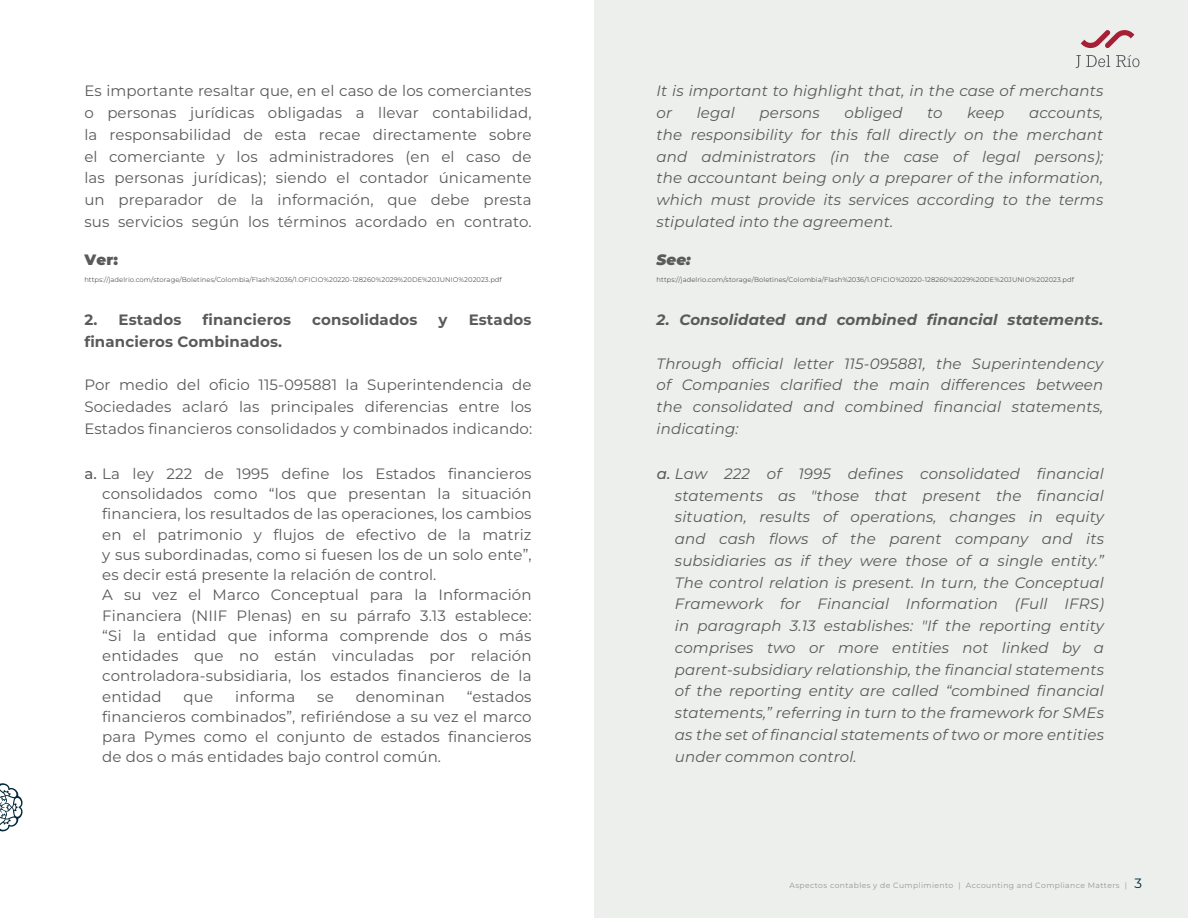
<style>
.page{position:relative;width:1188px;height:918px;background:#fff}
.page>*{position:absolute;margin:0;border:0;box-sizing:border-box;transform-origin:0 0}
.t1{font:15px/20.2px "Montserrat";letter-spacing:.01em;color:#5a5a5a;text-align:justify}
.t2{font:italic 15px/21.8px "Montserrat";letter-spacing:.01em;color:#5a5a5a;text-align:justify}
.t3{font:700 15px "Montserrat";letter-spacing:.01em;color:#5a5a5a}
.t4{font:italic 700 15px "Montserrat";letter-spacing:.01em;color:#5a5a5a}
.t5{font:900 15px "Montserrat";color:#5a5a5a}
.t6{font:italic 900 15px "Montserrat";color:#5a5a5a}
.t7{font:7.65px "Montserrat";letter-spacing:.05em;color:#959595}
.t8{font:6.75px "Montserrat";letter-spacing:.01em;color:#5a5a5a}
.s1{font-weight:500}
.s2{font-size:13.5px;color:#022939}
</style>
<div class="page">
<div style="left:594px;top:0;width:594px;height:918px;background:#edefed"></div>
<svg style="left:0;top:783px;width:23px;height:48px"></svg>
<svg style="left:1076px;top:30px;width:63px;height:38px"></svg>
<p class="t1" style="left:84px;top:80px;width:449px;line-height:21.8px">Es importante resaltar que, en el caso de los comerciantes o personas jurídicas obligadas a llevar contabilidad, la responsabilidad de esta recae directamente sobre el comerciante y los administradores (en el caso de las personas jurídicas); siendo el contador únicamente un preparador de la información, que debe presta sus servicios según los términos acordado en contrato.</p>
<p class="t5" style="left:84px;top:250px;width:35px">Ver:</p>
<p class="t8" style="left:84px;top:275px;width:419px">https://jadelrio.com/storage/Boletines/Colombia/Flash%2036/1.OFICIO%20220-128260%2029%20DE%20JUNIO%202023.pdf</p>
<p class="t3" style="left:84px;top:310px;width:99px">2. Estados</p>
<p class="t3" style="left:202px;top:310px;width:90px">financieros</p>
<p class="t3" style="left:312px;top:310px;width:107px">consolidados</p>
<p class="t3" style="left:439px;top:310px;width:10px">y</p>
<p class="t3" style="left:469px;top:310px;width:64px">Estados</p>
<p class="t3" style="left:84px;top:332px;width:199px">financieros Combinados.</p>
<p class="t1" style="left:84px;top:374px;width:450px;line-height:21.8px">Por medio del oficio 115-095881 la Superintendencia de Sociedades aclaró las principales diferencias entre los Estados financieros consolidados y combinados indicando:</p>
<p class="t1" style="left:102px;top:463px;width:431px;text-align:left;text-indent:-18px"><span class="s1">a.</span> La ley 222 de 1995 define los Estados financieros consolidados como “los que presentan la situación financiera, los resultados de las operaciones, los cambios en el patrimonio y flujos de efectivo de la matriz y sus subordinadas, como si fuesen los de un solo ente”, es decir está presente la relación de control.<br>A su vez el Marco Conceptual para la Información Financiera (NIIF Plenas) en su párrafo 3.13 establece: “Si la entidad que informa comprende dos o más entidades que no están vinculadas por relación controladora-subsidiaria, los estados financieros de la entidad</p>
<p class="t1" style="left:184px;top:686px;width:31px">que</p>
<p class="t1" style="left:235px;top:686px;width:62px">informa</p>
<p class="t1" style="left:317px;top:686px;width:18px">se</p>
<p class="t1" style="left:356px;top:686px;width:91px">denominan</p>
<p class="t1" style="left:102px;top:686px;width:431px;text-indent:365px">“estados financieros combinados”, refiriéndose a su vez el marco para Pymes como el conjunto de estados financieros de dos o más entidades bajo control común.</p>
<p class="t2" style="left:657px;top:80px;width:448px">It is important to highlight that, in the case of merchants or</p>
<p class="t2" style="left:697px;top:102px;width:40px">legal</p>
<p class="t2" style="left:760px;top:102px;width:62px">persons</p>
<p class="t2" style="left:845px;top:102px;width:60px">obliged</p>
<p class="t2" style="left:927px;top:102px;width:17px">to</p>
<p class="t2" style="left:967px;top:102px;width:39px">keep</p>
<p class="t2" style="left:657px;top:102px;width:448px;text-indent:373px">accounts, the responsibility for this fall directly on the merchant and administrators (in the case of legal persons); the accountant being only a preparer of the information, which must provide its services according to the terms stipulated into the agreement.</p>
<p class="t6" style="left:657px;top:250px;width:36px">See:</p>
<p class="t8" style="left:657px;top:275px;width:419px">https://jadelrio.com/storage/Boletines/Colombia/Flash%2036/1.OFICIO%20220-128260%2029%20DE%20JUNIO%202023.pdf</p>
<p class="t4" style="left:657px;top:310px;width:448px">2. Consolidated and combined financial statements.</p>
<p class="t2" style="left:657px;top:352px;width:448px">Through official letter 115-095881, the Superintendency of Companies clarified the main differences between the consolidated and combined financial statements, indicating:</p>
<p class="t2" style="left:675px;top:462px;width:431px;text-indent:-18px"><span class="s1">a.</span> Law 222 of 1995 defines consolidated financial statements as "those that present the financial situation, results of operations, changes in equity and cash flows of the parent company and its subsidiaries as if they were those of a single entity.” The control relation is present. In turn, the Conceptual Framework for Financial Information (Full IFRS) in paragraph 3.13 establishes: "If the reporting entity comprises two or more entities not linked by a parent-subsidiary relationship, the financial statements of the reporting entity are called “combined financial statements,” referring in turn to the framework for SMEs as the set of financial statements of two or more entities under common control.</p>
<p class="t7" style="left:790px;top:880px;width:354px">Aspectos contables y de Cumplimiento | Accounting and Compliance Matters | <span class="s2">3</span></p>
</div>
